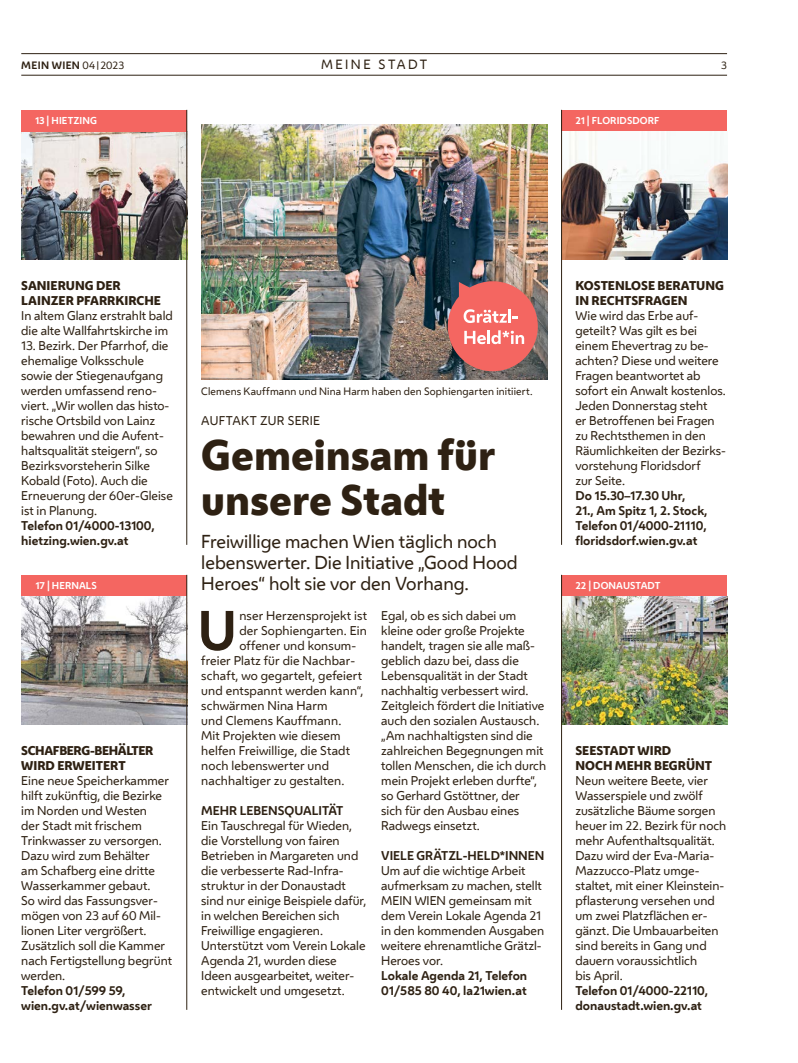
<style>
.page{position:relative;width:798px;height:1063px;background:#fff}
.page>*{position:absolute;margin:0;border:0;box-sizing:border-box;transform-origin:0 0}
.FT_FT_Initial3{font:700 51.88px "Wiener Melange";color:#2e2113}
.HL_Header_32pt{font:800 40px/45px "Wiener Melange";color:#2e2113}
.HL_Vorzeile_12pt{font:17.5px/21px "Wiener Melange";color:#2e2113}
.t1{font:12.5px "Wiener Melange";color:#2e2113}
.Spalte_Infobox_Spalte_FT{font:11.88px/15px "Wiener Melange";color:#2e2113}
.FT_FT{font:11.88px/15px "Wiener Melange";color:#2e2113}
.FT_FT_Initial3-2{font:11.88px "Wiener Melange";letter-spacing:.01em;color:#2e2113}
.Spalte_Infobox_Spalte_Info{font:700 11.88px "Wiener Melange";color:#2e2113}
.Spalte_Infobox_Spalte_Header{font:800 11.88px/15px "Wiener Melange";color:#2e2113}
.FT_FT_Info_bold{font:700 11.88px/15px "Wiener Melange";color:#2e2113}
.FT_Zwischentitel{font:700 11.88px "Wiener Melange";color:#2e2113}
.Spalte_Infobox_Spalte_FT-2{font:700 11.88px "Wiener Melange";color:#2e2113}
.Spalte_Infobox_Spalte_Header-2{font:800 11.88px/15px "Wiener Melange";letter-spacing:-.03em;color:#2e2113}
.HL_Vorzeile_9_5pt{font:11.88px "Wiener Melange";letter-spacing:.025em;color:#2e2113}
.t2{font:10px "Wiener Melange";letter-spacing:.015em;color:#2e2113}
.t3{font:700 10px "Wiener Melange";letter-spacing:.035em;color:#2e2113}
.Spalte_Infobox_Spalte_Markerl{font:700 9.38px "Wiener Melange";letter-spacing:.01em;color:#fff}
.s1{font-weight:400}
.s2{font-weight:400;font-size:7.5px}
</style>
<div class="page">
<hr style="left:21px;top:75px;width:705px;height:1px;background:#2e2113">
<hr style="left:21px;top:53px;width:705px;height:1px;background:#2e2113">
<div style="left:561px;top:110px;width:165px;height:22px;background:#f46661"></div>
<div style="left:561px;top:575px;width:165px;height:22px;background:#f46661"></div>
<div style="left:21px;top:575px;width:166px;height:22px;background:#f46661"></div>
<img style="left:562px;top:132px;width:164px;height:128px">
<hr style="left:561px;top:110px;width:1px;height:435px;background:#2e2113">
<img style="left:562px;top:597px;width:164px;height:128px">
<hr style="left:561px;top:575px;width:1px;height:435px;background:#2e2113">
<img style="left:21px;top:597px;width:165px;height:128px">
<hr style="left:186px;top:575px;width:1px;height:435px;background:#2e2113">
<img style="left:21px;top:132px;width:165px;height:128px">
<img style="left:201px;top:125px;width:346px;height:255px">
<div style="left:21px;top:110px;width:165px;height:22px;background:#f46661"></div>
<hr style="left:186px;top:110px;width:1px;height:435px;background:#2e2113">
<svg style="left:447px;top:281px;width:90px;height:90px;background:#d4706d"></svg>
<p class="t3" style="left:21px;top:57px;width:104px">MEIN WIEN <span class="s1">04</span><span class="s2">|</span><span class="s1">2023</span></p>
<p class="t1" style="left:321px;top:55px;width:24px">Meine</p>
<p class="t1" style="left:378px;top:55px;width:21px">Stadt</p>
<p class="t2" style="left:721px;top:58px;width:7px">3</p>
<p class="Spalte_Infobox_Spalte_Markerl" style="left:35px;top:113px;width:64px">13 | HIETZING</p>
<p class="Spalte_Infobox_Spalte_Markerl" style="left:575px;top:113px;width:85px">21 | FLORIDSDORF</p>
<h1 class="Spalte_Infobox_Spalte_Header" style="left:21px;top:278px;width:101px">SANIERUNG DER</h1>
<h1 class="Spalte_Infobox_Spalte_Header" style="left:21px;top:293px;width:141px">LAINZER PFARRKIRCHE</h1>
<p class="Spalte_Infobox_Spalte_FT" style="left:21px;top:307px;width:153px">In altem Glanz erstrahlt bald die alte Wallfahrtskirche im</p>
<p class="Spalte_Infobox_Spalte_FT" style="left:21px;top:337px;width:153px">13. Bezirk. Der Pfarrhof, die ehemalige Volksschule sowie der Stiegenaufgang werden umfassend reno&shy;viert. „Wir wollen das histo&shy;rische Ortsbild von Lainz bewahren und die Aufent&shy;haltsqualität steigern“, so<br>Bezirksvorsteherin Silke<br>Kobald (Foto). Auch die<br>Erneuerung der 60er-Gleise ist in Planung.</p>
<p class="Spalte_Infobox_Spalte_Info" style="left:21px;top:515px;width:135px">Telefon 01/4000-13100,</p>
<p class="Spalte_Infobox_Spalte_Info" style="left:21px;top:530px;width:109px">hietzing.wien.gv.at</p>
<h1 class="Spalte_Infobox_Spalte_Header" style="left:575px;top:278px;width:150px">KOSTENLOSE BERATUNG<br>IN RECHTSFRAGEN</h1>
<p class="Spalte_Infobox_Spalte_FT" style="left:575px;top:307px;width:152px">Wie wird das Erbe auf&shy;geteilt? Was gilt es bei einem Ehevertrag zu be&shy;achten? Diese und weitere<br>Fragen beantwortet ab sofort ein Anwalt kostenlos.<br>Jeden Donnerstag steht<br>er Betroffenen bei Fragen zu Rechtsthemen in den<br>Räumlichkeiten der Bezirks&shy;vorstehung Floridsdorf<br>zur Seite.</p>
<p class="Spalte_Infobox_Spalte_FT-2" style="left:575px;top:485px;width:111px">Do 15.30–17.30 Uhr,</p>
<p class="Spalte_Infobox_Spalte_FT-2" style="left:575px;top:500px;width:134px">21., Am Spitz 1, 2. Stock,</p>
<p class="Spalte_Infobox_Spalte_Info" style="left:575px;top:515px;width:133px">Telefon 01/4000-21110,</p>
<p class="Spalte_Infobox_Spalte_Info" style="left:575px;top:530px;width:124px">floridsdorf.wien.gv.at</p>
<p class="t2" style="left:201px;top:383px;width:333px">Clemens Kauffmann und Nina Harm haben den Sophiengarten initiiert.</p>
<p class="HL_Vorzeile_9_5pt" style="left:201px;top:411px;width:120px">AUFTAKT ZUR SERIE</p>
<h1 class="HL_Header_32pt" style="left:201px;top:432px;width:295px">Gemeinsam für unsere Stadt</h1>
<p class="HL_Vorzeile_12pt" style="left:201px;top:530px;width:297px">Freiwillige machen Wien täglich noch</p>
<p class="HL_Vorzeile_12pt" style="left:201px;top:551px;width:318px">lebenswerter. Die Initiative „Good Hood<br>Heroes“ holt sie vor den Vorhang.</p>
<p class="Spalte_Infobox_Spalte_Markerl" style="left:35px;top:578px;width:63px">17 | HERNALS</p>
<p class="Spalte_Infobox_Spalte_Markerl" style="left:575px;top:578px;width:86px">22 | DONAUSTADT</p>
<h1 class="Spalte_Infobox_Spalte_Header-2" style="left:21px;top:743px;width:134px">SCHAFBERG-BEHÄLTER<br>WIRD ERWEITERT</h1>
<p class="Spalte_Infobox_Spalte_FT" style="left:21px;top:772px;width:152px">Eine neue Speicherkammer hilft zukünftig, die Bezirke im Norden und Westen<br>der Stadt mit frischem<br>Trinkwasser zu versorgen.<br>Dazu wird zum Behälter<br>am Schafberg eine dritte<br>Wasserkammer gebaut.<br>So wird das Fassungsver&shy;mögen von 23 auf 60 Mil&shy;lionen Liter vergrößert.<br>Zusätzlich soll die Kammer nach Fertigstellung begrünt werden.</p>
<p class="Spalte_Infobox_Spalte_Info" style="left:21px;top:980px;width:106px">Telefon 01/599 59,</p>
<p class="Spalte_Infobox_Spalte_Info" style="left:21px;top:995px;width:132px">wien.gv.at/wienwasser</p>
<p class="FT_FT_Initial3" style="left:198px;top:587px;width:41px">U</p>
<p class="FT_FT_Initial3-2" style="left:239px;top:606px;width:129px">nser Herzensprojekt ist</p>
<p class="FT_FT_Initial3-2" style="left:239px;top:621px;width:129px">der Sophiengarten. Ein</p>
<p class="FT_FT_Initial3-2" style="left:239px;top:636px;width:118px">offener und konsum-</p>
<p class="FT_FT_Initial3-2" style="left:201px;top:651px;width:155px">freier Platz für die Nachbar-</p>
<p class="FT_FT_Initial3-2" style="left:201px;top:666px;width:162px">schaft, wo gegartelt, gefeiert</p>
<p class="FT_FT_Initial3-2" style="left:201px;top:681px;width:164px">und entspannt werden kann“,</p>
<p class="FT_FT_Initial3-2" style="left:201px;top:696px;width:128px">schwärmen Nina Harm</p>
<p class="FT_FT_Initial3-2" style="left:201px;top:711px;width:142px">und Clemens Kauffmann.</p>
<p class="FT_FT_Initial3-2" style="left:201px;top:726px;width:141px">Mit Projekten wie diesem</p>
<p class="FT_FT_Initial3-2" style="left:201px;top:741px;width:150px">helfen Freiwillige, die Stadt</p>
<p class="FT_FT_Initial3-2" style="left:201px;top:756px;width:129px">noch lebenswerter und</p>
<p class="FT_FT_Initial3-2" style="left:201px;top:771px;width:144px">nachhaltiger zu gestalten.</p>
<p class="FT_Zwischentitel" style="left:201px;top:800px;width:143px">MEHR LEBENSQUALITÄT</p>
<p class="FT_FT" style="left:201px;top:817px;width:167px">Ein Tauschregal für Wieden, die Vorstellung von fairen<br>Betrieben in Margareten und die verbesserte Rad-Infra&shy;struktur in der Donaustadt sind nur einige Beispiele dafür, in welchen Bereichen sich<br>Freiwillige engagieren.</p>
<p class="FT_FT" style="left:201px;top:937px;width:166px">Unterstützt vom Verein Lokale<br>Agenda 21, wurden diese<br>Ideen ausgearbeitet, weiter&shy;entwickelt und umgesetzt.</p>
<p class="FT_FT" style="left:381px;top:607px;width:166px">Egal, ob es sich dabei um kleine oder große Projekte handelt, tragen sie alle maß&shy;geblich dazu bei, dass die<br>Lebensqualität in der Stadt nachhaltig verbessert wird.<br>Zeitgleich fördert die Initiative auch den sozialen Austausch. „Am nachhaltigsten sind die zahlreichen Begegnungen mit tollen Menschen, die ich durch mein Projekt erleben durfte“, so Gerhard Gstöttner, der<br>sich für den Ausbau eines<br>Radwegs einsetzt.</p>
<p class="FT_Zwischentitel" style="left:381px;top:845px;width:165px">VIELE GRÄTZL-HELD*INNEN</p>
<p class="FT_FT" style="left:381px;top:862px;width:164px">Um auf die wichtige Arbeit aufmerksam zu machen, stellt<br>MEIN WIEN gemeinsam mit dem Verein Lokale Agenda 21 in den kommenden Ausgaben weitere ehrenamtliche Grätzl-<br>Heroes vor.</p>
<p class="FT_FT_Info_bold" style="left:381px;top:967px;width:147px">Lokale Agenda 21, Telefon<br>01/585 80 40, la21wien.at</p>
<h1 class="Spalte_Infobox_Spalte_Header" style="left:575px;top:743px;width:97px">SEESTADT WIRD</h1>
<h1 class="Spalte_Infobox_Spalte_Header" style="left:575px;top:758px;width:138px">NOCH MEHR BEGRÜNT</h1>
<p class="Spalte_Infobox_Spalte_FT" style="left:575px;top:772px;width:152px">Neun weitere Beete, vier<br>Wasserspiele und zwölf zusätzliche Bäume sorgen heuer im 22. Bezirk für noch mehr Aufenthaltsqualität.<br>Dazu wird der Eva-Maria-<br>Mazzucco-Platz umge&shy;staltet, mit einer Kleinstein&shy;pflasterung versehen und um zwei Platzflächen er&shy;gänzt. Die Umbauarbeiten sind bereits in Gang und dauern voraussichtlich<br>bis April.</p>
<p class="Spalte_Infobox_Spalte_Info" style="left:575px;top:980px;width:134px">Telefon 01/4000-22110,</p>
<p class="Spalte_Infobox_Spalte_Info" style="left:575px;top:995px;width:128px">donaustadt.wien.gv.at</p>
</div>
